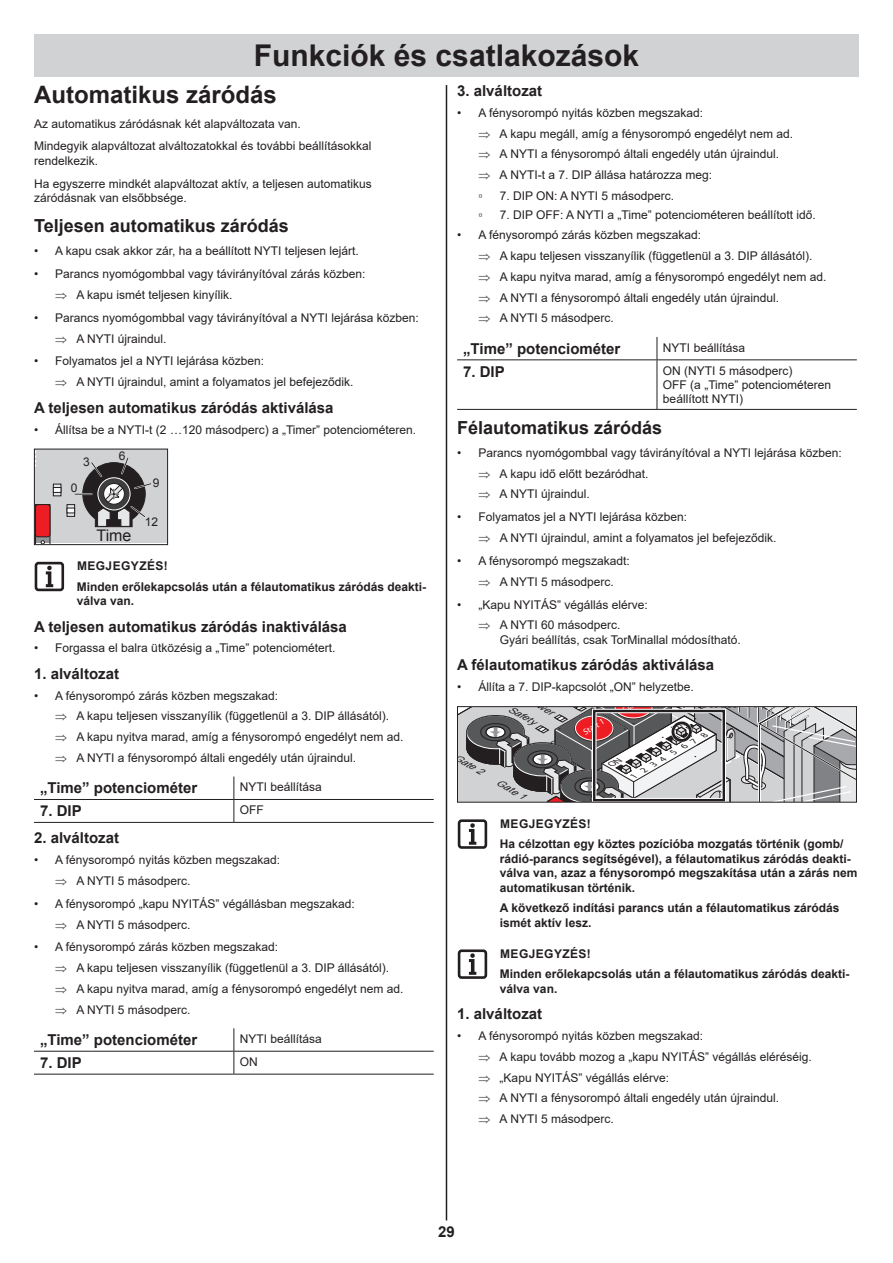
<style>
.page{position:relative;width:893px;height:1263px;background:#fff}
.page>*{position:absolute;margin:0;border:0;box-sizing:border-box;transform-origin:0 0}
.t1{font:700 30px "Arial";color:#231f20}
.t2{font:700 24px "Arial";color:#231f20}
.t3{font:700 18px "Arial";color:#231f20}
.t4{font:16.05px "Arial";color:#231f20}
.t5{font:700 15px "Arial";color:#231f20}
.t6{font:12px/20.9px "Arial";color:#231f20}
.t7{font:700 12px/20.7px "Arial";color:#231f20}
.t8{font:italic 9.15px "Arial";color:#231f20;scale:1.16 1}
.t9{font:italic 9.15px/17.5px "Arial";color:#231f20;scale:1.15 1}
.t10{font:8.4px "Myriad Pro";color:#fff}
.t11{font:italic 8.4px "Helvetica";color:#231f20;scale:1.16 1}
</style>
<div class="page">
<div style="left:34px;top:34px;width:825px;height:43px;background:#d1d2d4"></div>
<hr style="left:446px;top:85px;width:1px;height:1135px;background:#231f20">
<svg style="left:34px;top:448px;width:134px;height:97px;background:#a9a2a4"></svg>
<hr style="left:34px;top:799px;width:200px;height:1px;background:#231f20">
<hr style="left:234px;top:799px;width:200px;height:1px;background:#231f20">
<svg style="left:233px;top:776px;width:1px;height:46px"></svg>
<hr style="left:34px;top:822px;width:200px;height:1px;background:#231f20">
<hr style="left:234px;top:822px;width:200px;height:1px;background:#231f20">
<hr style="left:34px;top:1051px;width:200px;height:1px;background:#231f20">
<hr style="left:234px;top:1051px;width:200px;height:1px;background:#231f20">
<svg style="left:233px;top:1028px;width:1px;height:46px"></svg>
<hr style="left:34px;top:1074px;width:200px;height:1px;background:#231f20">
<hr style="left:234px;top:1074px;width:200px;height:1px;background:#231f20">
<svg style="left:657px;top:337px;width:1px;height:22px"></svg>
<hr style="left:457px;top:359px;width:200px;height:1px;background:#231f20">
<hr style="left:657px;top:359px;width:200px;height:1px;background:#231f20">
<hr style="left:657px;top:360px;width:1px;height:49px;background:#231f20">
<hr style="left:457px;top:409px;width:200px;height:1px;background:#231f20">
<hr style="left:657px;top:409px;width:200px;height:1px;background:#231f20">
<div style="left:35px;top:562px;width:29px;height:29px;border:3px solid #231f20;border-radius:3px"></div>
<svg style="left:46px;top:566px;width:7px;height:21px"></svg>
<div style="left:458px;top:819px;width:29px;height:30px;border:3px solid #231f20;border-radius:3px"></div>
<svg style="left:469px;top:823px;width:7px;height:22px"></svg>
<div style="left:458px;top:949px;width:29px;height:30px;border:3px solid #231f20;border-radius:3px"></div>
<svg style="left:469px;top:953px;width:7px;height:22px"></svg>
<svg style="left:457px;top:706px;width:400px;height:97px;background:#a09c9e"></svg>
<h1 class="t1" style="left:254px;top:35px;width:387px">Funkciók és csatlakozások</h1>
<h2 class="t2" style="left:34px;top:77px;width:244px">Automatikus záródás</h2>
<p class="t6" style="left:34px;top:112px;width:339px;line-height:23px">Az automatikus záródásnak két alapváltozata van.<br>Mindegyik alapváltozat alváltozatokkal és további beállításokkal</p>
<p class="t6" style="left:34px;top:149px;width:339px;line-height:23px">rendelkezik.<br>Ha egyszerre mindkét alapváltozat aktív, a teljesen automatikus</p>
<p class="t6" style="left:34px;top:187px;width:154px">záródásnak van elsőbbsége.</p>
<h3 class="t3" style="left:34px;top:213px;width:256px">Teljesen automatikus záródás</h3>
<p class="t6" style="left:34px;top:240px;width:326px">• A kapu csak akkor zár, ha a beállított NYTI teljesen lejárt.</p>
<p class="t6" style="left:55px;top:263px;width:312px;text-indent:-21px">• Parancs nyomógombbal vagy távirányítóval zárás közben: ⇒ A kapu ismét teljesen kinyílik.</p>
<p class="t6" style="left:55px;top:307px;width:365px;text-indent:-21px">• Parancs nyomógombbal vagy távirányítóval a NYTI lejárása közben: ⇒ A NYTI újraindul.</p>
<p class="t6" style="left:55px;top:351px;width:300px;text-indent:-21px">• Folyamatos jel a NYTI lejárása közben:<br>⇒ A NYTI újraindul, amint a folyamatos jel befejeződik.</p>
<p class="t5" style="left:34px;top:397px;width:301px">A teljesen automatikus záródás aktiválása</p>
<p class="t6" style="left:34px;top:419px;width:384px">• Állítsa be a NYTI-t (2 …120 másodperc) a „Timer” potenciométeren.</p>
<p class="t6" style="left:83px;top:451px;width:8px">3</p>
<p class="t6" style="left:71px;top:477px;width:8px">0</p>
<p class="t6" style="left:119px;top:445px;width:8px">6</p>
<h3 class="t4" style="left:97px;top:524px;width:36px">Time</h3>
<p class="t6" style="left:153px;top:472px;width:8px">9</p>
<p class="t6" style="left:145px;top:511px;width:15px">12</p>
<p class="t7" style="left:77px;top:555px;width:351px">MEGJEGYZÉS!<br>Minden erőlekapcsolás után a félautomatikus záródás deakti-</p>
<p class="t7" style="left:77px;top:591px;width:59px">válva van.</p>
<p class="t5" style="left:34px;top:616px;width:314px">A teljesen automatikus záródás inaktiválása</p>
<p class="t6" style="left:34px;top:638px;width:303px">• Forgassa el balra ütközésig a „Time” potenciométert.</p>
<p class="t5" style="left:34px;top:663px;width:87px">1. alváltozat</p>
<p class="t6" style="left:55px;top:685px;width:350px;text-indent:-21px">• A fénysorompó zárás közben megszakad:<br>⇒ A kapu teljesen visszanyílik (függetlenül a 3. DIP állásától). ⇒ A kapu nyitva marad, amíg a fénysorompó engedélyt nem ad. ⇒ A NYTI a fénysorompó általi engedély után újraindul.</p>
<p class="t5" style="left:40px;top:778px;width:159px">„Time” potenciométer</p>
<p class="t6" style="left:240px;top:776px;width:84px">NYTI beállítása</p>
<p class="t5" style="left:40px;top:800px;width:43px">7. DIP</p>
<p class="t6" style="left:240px;top:799px;width:25px">OFF</p>
<p class="t5" style="left:34px;top:827px;width:87px">2. alváltozat</p>
<p class="t6" style="left:55px;top:849px;width:226px;text-indent:-21px">• A fénysorompó nyitás közben megszakad: ⇒ A NYTI 5 másodperc.</p>
<p class="t6" style="left:55px;top:893px;width:301px;text-indent:-21px">• A fénysorompó „kapu NYITÁS” végállásban megszakad: ⇒ A NYTI 5 másodperc.</p>
<p class="t6" style="left:55px;top:937px;width:350px;text-indent:-21px">• A fénysorompó zárás közben megszakad:<br>⇒ A kapu teljesen visszanyílik (függetlenül a 3. DIP állásától). ⇒ A kapu nyitva marad, amíg a fénysorompó engedélyt nem ad. ⇒ A NYTI 5 másodperc.</p>
<p class="t5" style="left:40px;top:1029px;width:159px">„Time” potenciométer</p>
<p class="t6" style="left:240px;top:1028px;width:84px">NYTI beállítása</p>
<p class="t5" style="left:40px;top:1052px;width:43px">7. DIP</p>
<p class="t6" style="left:240px;top:1051px;width:19px">ON</p>
<p class="t5" style="left:457px;top:80px;width:87px">3. alváltozat</p>
<p class="t6" style="left:478px;top:102px;width:316px;text-indent:-21px">• A fénysorompó nyitás közben megszakad:<br>⇒ A kapu megáll, amíg a fénysorompó engedélyt nem ad. ⇒ A NYTI a fénysorompó általi engedély után újraindul. ⇒ A NYTI-t a 7. DIP állása határozza meg:<br>▫</p>
<p class="t6" style="left:500px;top:185px;width:176px">7. DIP ON: A NYTI 5 másodperc.</p>
<p class="t6" style="left:478px;top:204px;width:6px">▫</p>
<p class="t6" style="left:500px;top:204px;width:318px">7. DIP OFF: A NYTI a „Time” potenciométeren beállított idő.</p>
<p class="t6" style="left:478px;top:225px;width:350px;text-indent:-21px">• A fénysorompó zárás közben megszakad:<br>⇒ A kapu teljesen visszanyílik (függetlenül a 3. DIP állásától). ⇒ A kapu nyitva marad, amíg a fénysorompó engedélyt nem ad. ⇒ A NYTI a fénysorompó általi engedély után újraindul.<br>⇒ A NYTI 5 másodperc.</p>
<p class="t5" style="left:463px;top:338px;width:159px">„Time” potenciométer</p>
<p class="t6" style="left:663px;top:337px;width:84px">NYTI beállítása</p>
<p class="t5" style="left:463px;top:361px;width:43px">7. DIP</p>
<p class="t6" style="left:663px;top:363px;width:170px;line-height:14.4px">ON (NYTI 5 másodperc)<br>OFF (a „Time” potenciométeren beállított NYTI)</p>
<h3 class="t3" style="left:457px;top:415px;width:207px">Félautomatikus záródás</h3>
<p class="t6" style="left:478px;top:442px;width:365px;text-indent:-21px">• Parancs nyomógombbal vagy távirányítóval a NYTI lejárása közben: ⇒ A kapu idő előtt bezáródhat.<br>⇒ A NYTI újraindul.</p>
<p class="t6" style="left:478px;top:506px;width:300px;text-indent:-21px">• Folyamatos jel a NYTI lejárása közben:<br>⇒ A NYTI újraindul, amint a folyamatos jel befejeződik.</p>
<p class="t6" style="left:457px;top:550px;width:174px;text-align:center">• A fénysorompó megszakadt: ⇒ A NYTI 5 másodperc.</p>
<p class="t6" style="left:457px;top:594px;width:192px;text-align:center">• „Kapu NYITÁS” végállás elérve: ⇒ A NYTI 60 másodperc.</p>
<p class="t6" style="left:500px;top:629px;width:243px">Gyári beállítás, csak TorMinallal módosítható.</p>
<p class="t5" style="left:457px;top:654px;width:259px">A félautomatikus záródás aktiválása</p>
<p class="t6" style="left:457px;top:676px;width:238px">• Állíta a 7. DIP-kapcsolót „ON” helyzetbe.</p>
<p class="t9" style="left:522px;top:685px;width:36px;text-indent:23px;rotate:30deg">wer<br>Safety</p>
<p class="t8" style="left:458px;top:751px;width:29px;rotate:30deg">Gate 2</p>
<p class="t8" style="left:500px;top:776px;width:29px;rotate:30deg">Gate 1</p>
<p class="t10" style="left:581px;top:728px;width:24px;rotate:-31deg">Start 1</p>
<p class="t10" style="left:621px;top:706px;width:24px;rotate:-31deg">Start 2</p>
<p class="t11" style="left:650px;top:760px;width:36px;rotate:-30deg">3456</p>
<p class="t7" style="left:500px;top:813px;width:345px">MEGJEGYZÉS!<br>Ha célzottan egy köztes pozícióba mozgatás történik (gomb/</p>
<p class="t7" style="left:500px;top:851px;width:359px;line-height:14.4px">rádió-parancs segítségével), a félautomatikus záródás deakti&shy;válva van, azaz a fénysorompó megszakítása után a zárás nem automatikusan történik.</p>
<p class="t7" style="left:500px;top:901px;width:341px;line-height:14.4px">A következő indítási parancs után a félautomatikus záródás ismét aktív lesz.</p>
<p class="t7" style="left:500px;top:943px;width:351px">MEGJEGYZÉS!<br>Minden erőlekapcsolás után a félautomatikus záródás deakti-</p>
<p class="t7" style="left:500px;top:978px;width:59px">válva van.</p>
<p class="t5" style="left:457px;top:1003px;width:87px">1. alváltozat</p>
<p class="t6" style="left:478px;top:1025px;width:335px;text-indent:-21px">• A fénysorompó nyitás közben megszakad:<br>⇒ A kapu tovább mozog a „kapu NYITÁS” végállás eléréséig. ⇒ „Kapu NYITÁS” végállás elérve:<br>⇒ A NYTI a fénysorompó általi engedély után újraindul.<br>⇒ A NYTI 5 másodperc.</p>
<p class="t5" style="left:438px;top:1221px;width:18px">29</p>
</div>
